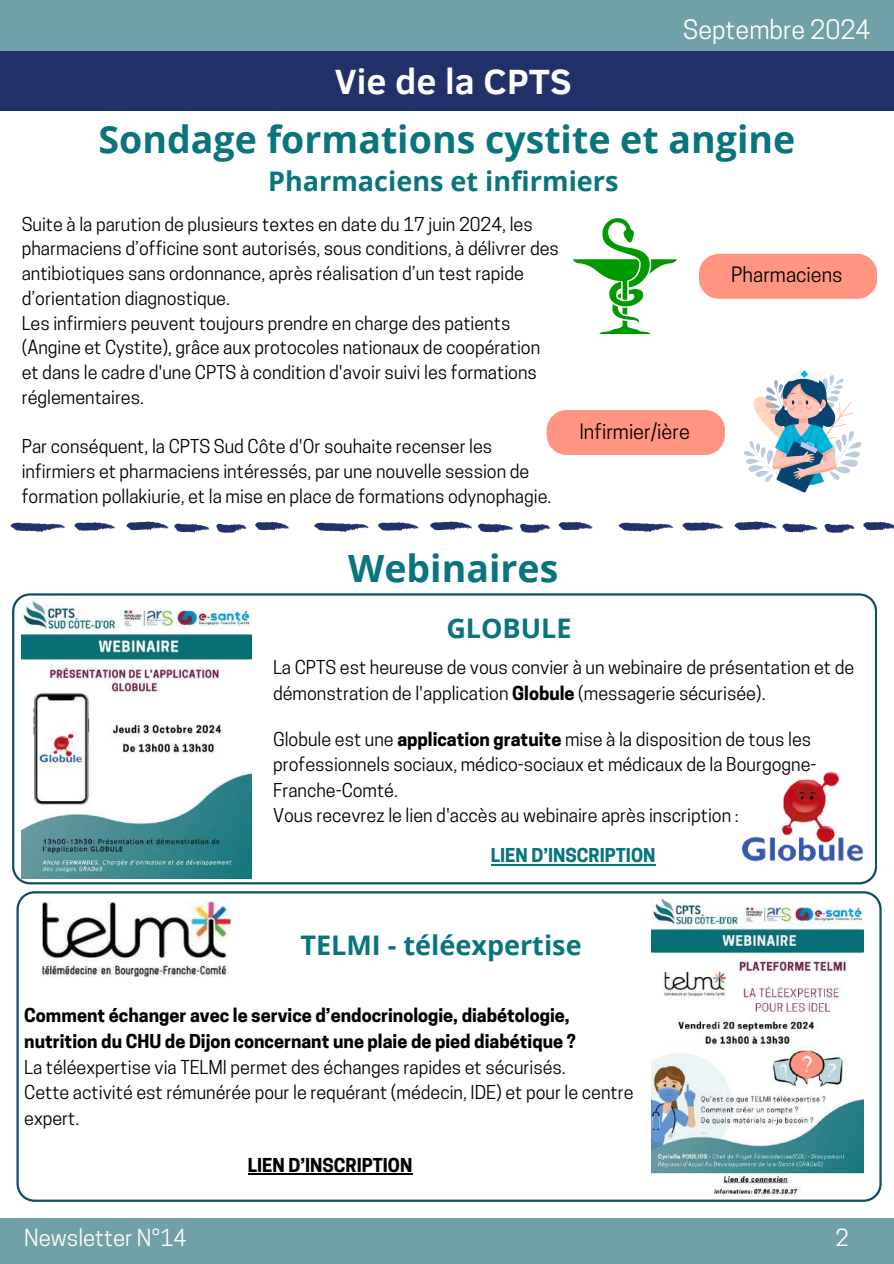
<style>
.page{position:relative;width:894px;height:1264px;background:#fff}
.page>*{position:absolute;margin:0;border:0;box-sizing:border-box;transform-origin:0 0}
.t1{font:700 37.5px "Open Sans";color:#08747c}
.t2{font:700 36px "Clear Sans";color:#fff}
.t3{font:700 27px "Open Sans";color:#08747c}
.t4{font:25.2px "Cooper Hewitt";color:#fffff9}
.t5{font:22.2px "Cooper Hewitt";color:#fffff9}
.t6{font:19.95px "Cooper Hewitt";color:#000}
.t7{font:18px/24.8px "Cooper Hewitt";color:#000}
.t8{font:700 18px/25.7px "Cooper Hewitt";color:#000}
.t9{font:700 18px "Cooper Hewitt";color:#08747c}
.s1{font-weight:700}
</style>
<div class="page">
<div style="left:0;top:0;width:893px;height:82px;background:#70a0a8"></div>
<svg style="left:16px;top:891px;width:864px;height:310px"></svg>
<div style="left:0;top:1217px;width:893px;height:46px;background:#70a0a8"></div>
<div style="left:0;top:51px;width:893px;height:59px;background:#23316b"></div>
<svg style="left:12px;top:593px;width:864px;height:291px"></svg>
<img style="left:22px;top:598px;width:229px;height:280px">
<hr style="left:490px;top:864px;width:165px;height:2px;background:#08747c">
<svg style="left:744px;top:370px;width:118px;height:122px"></svg>
<svg style="left:573px;top:218px;width:103px;height:116px"></svg>
<div style="left:698px;top:254px;width:178px;height:45px;background:#ff9480;border-radius:20px"></div>
<div style="left:546px;top:410px;width:178px;height:45px;background:#ff9480;border-radius:20px"></div>
<svg style="left:11px;top:522px;width:54px;height:10px"></svg>
<svg style="left:74px;top:522px;width:41px;height:9px"></svg>
<svg style="left:126px;top:521px;width:42px;height:9px"></svg>
<svg style="left:174px;top:523px;width:35px;height:9px"></svg>
<svg style="left:216px;top:523px;width:30px;height:9px"></svg>
<svg style="left:255px;top:521px;width:33px;height:9px"></svg>
<svg style="left:314px;top:522px;width:54px;height:10px"></svg>
<svg style="left:378px;top:522px;width:40px;height:9px"></svg>
<svg style="left:430px;top:521px;width:42px;height:9px"></svg>
<svg style="left:478px;top:523px;width:34px;height:9px"></svg>
<svg style="left:520px;top:523px;width:29px;height:9px"></svg>
<svg style="left:558px;top:521px;width:34px;height:9px"></svg>
<svg style="left:618px;top:522px;width:54px;height:10px"></svg>
<svg style="left:682px;top:522px;width:40px;height:9px"></svg>
<svg style="left:734px;top:521px;width:42px;height:9px"></svg>
<svg style="left:782px;top:523px;width:35px;height:9px"></svg>
<svg style="left:824px;top:523px;width:30px;height:9px"></svg>
<svg style="left:863px;top:521px;width:31px;height:9px"></svg>
<img style="left:737px;top:766px;width:131px;height:103px">
<img style="left:42px;top:901px;width:188px;height:75px">
<img style="left:651px;top:896px;width:212px;height:300px">
<hr style="left:248px;top:1173px;width:164px;height:1px;background:#000">
<h3 class="t4" style="left:683px;top:20px;width:189px">Septembre 2024</h3>
<h2 class="t2" style="left:335px;top:56px;width:238px">Vie de la CPTS</h2>
<h1 class="t1" style="left:99px;top:113px;width:698px">Sondage formations cystite et angine</h1>
<h3 class="t3" style="left:268px;top:163px;width:352px">Pharmaciens et infirmiers</h3>
<p class="t7" style="left:22px;top:214px;width:538px">Suite à la parution de plusieurs textes en date du 17 juin 2024, les pharmaciens d’officine sont autorisés, sous conditions, à délivrer des antibiotiques sans ordonnance, après réalisation d’un test rapide d’orientation diagnostique.<br>Les infirmiers peuvent toujours prendre en charge des patients (Angine et Cystite), grâce aux protocoles nationaux de coopération et dans le cadre d'une CPTS à condition d'avoir suivi les formations réglementaires.</p>
<p class="t7" style="left:22px;top:436px;width:531px">Par conséquent, la CPTS Sud Côte d'Or souhaite recenser les infirmiers et pharmaciens intéressés, par une nouvelle session de formation pollakiurie, et la mise en place de formations odynophagie.</p>
<p class="t6" style="left:579px;top:423px;width:112px">Infirmier/ière</p>
<h1 class="t1" style="left:348px;top:541px;width:212px">Webinaires</h1>
<h3 class="t3" style="left:446px;top:609px;width:127px">GLOBULE</h3>
<p class="t6" style="left:731px;top:267px;width:113px">Pharmaciens</p>
<p class="t7" style="left:273px;top:657px;width:582px;line-height:25.3px">La CPTS est heureuse de vous convier à un webinaire de présentation et de démonstration de l'application <span class="s1">Globule</span> (messagerie sécurisée).</p>
<p class="t7" style="left:273px;top:728px;width:544px;line-height:25.3px">Globule est une <span class="s1">application gratuite</span> mise à la disposition de tous les professionnels sociaux, médico-sociaux et médicaux de la Bourgogne-Franche-Comté.<br>Vous recevrez le lien d'accès au webinaire après inscription :</p>
<p class="t9" style="left:490px;top:849px;width:166px">LIEN D’INSCRIPTION</p>
<h3 class="t3" style="left:300px;top:926px;width:282px">TELMI - téléexpertise</h3>
<p class="t8" style="left:24px;top:1005px;width:553px">Comment échanger avec le service d’endocrinologie, diabétologie, nutrition du CHU de Dijon concernant une plaie de pied diabétique ?</p>
<p class="t7" style="left:24px;top:1056px;width:610px;line-height:25.7px">La téléexpertise via TELMI permet des échanges rapides et sécurisés.<br>Cette activité est rémunérée pour le requérant (médecin, IDE) et pour le centre expert.</p>
<p class="t8" style="left:248px;top:1154px;width:166px">LIEN D’INSCRIPTION</p>
<p class="t5" style="left:24px;top:1229px;width:164px">Newsletter N°14</p>
<p class="t5" style="left:835px;top:1229px;width:15px">2</p>
</div>
